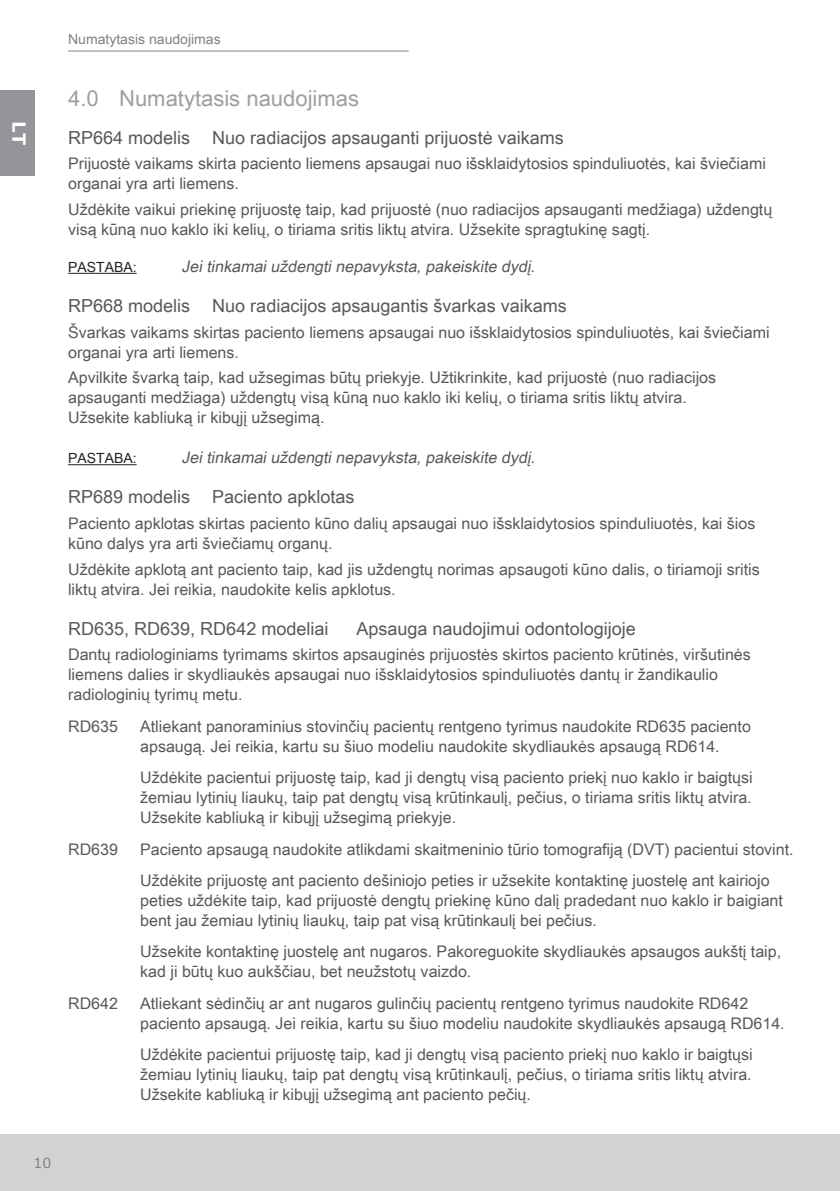
<style>
.page{position:relative;width:840px;height:1191px;background:#fff}
.page>*{position:absolute;margin:0;border:0;box-sizing:border-box;transform-origin:0 0}
.t1{font:22px "Arial Unicode MS";color:#9d9fa2}
.t2{font:18px "Arial Unicode MS";color:#57585a}
.t3{font:700 18px "Verdana";color:#fff}
.t4{font:16px/20px "Arial Unicode MS";color:#57585a}
.t5{font:italic 16px "Arial Unicode MS";color:#57585a}
.t6{font:14px "Arial Unicode MS";color:#808285}
.t7{font:14px "Arial Unicode MS";color:#231f20}
.t8{font:14px "Verdana";color:#808285}
</style>
<div class="page">
<div style="left:0;top:1134px;width:839px;height:57px;background:#d1d2d4"></div>
<div style="left:0;top:91px;width:34px;height:85px;background:#939598"></div>
<hr style="left:68px;top:51px;width:340px;height:1px;background:#808285">
<hr style="left:68px;top:273px;width:68px;height:1px;background:#231f20">
<hr style="left:68px;top:464px;width:68px;height:1px;background:#231f20">
<p class="t3" style="left:32px;top:121px;width:25px;rotate:90deg">LT</p>
<p class="t6" style="left:68px;top:29px;width:154px">Numatytasis naudojimas</p>
<h1 class="t1" style="left:68px;top:83px;width:292px">4.0 Numatytasis naudojimas</h1>
<p class="t2" style="left:68px;top:124px;width:497px">RP664 modelis Nuo radiacijos apsauganti prijuostė vaikams</p>
<p class="t4" style="left:68px;top:153px;width:699px">Prijuostė vaikams skirta paciento liemens apsaugai nuo išsklaidytosios spinduliuotės, kai šviečiami organai yra arti liemens.</p>
<p class="t4" style="left:68px;top:199px;width:705px">Uždėkite vaikui priekinę prijuostę taip, kad prijuostė (nuo radiacijos apsauganti medžiaga) uždengtų visą kūną nuo kaklo iki kelių, o tiriama sritis liktų atvira. Užsekite spragtukinę sagtį.</p>
<p class="t7" style="left:68px;top:257px;width:70px">PASTABA:</p>
<p class="t5" style="left:181px;top:255px;width:359px">Jeitinkamaiuždengtinepavyksta,pakeiskite dydį.</p>
<p class="t2" style="left:68px;top:292px;width:500px">RP668 modelis Nuo radiacijos apsaugantis švarkas vaikams</p>
<p class="t4" style="left:68px;top:321px;width:702px">Švarkas vaikams skirtas paciento liemens apsaugai nuo išsklaidytosios spinduliuotės, kai šviečiami organai yra arti liemens.</p>
<p class="t4" style="left:68px;top:367px;width:649px">Apvilkite švarką taip, kad užsegimas būtų priekyje. Užtikrinkite, kad prijuostė (nuo radiacijos apsauganti medžiaga) uždengtų visą kūną nuo kaklo iki kelių, o tiriama sritis liktų atvira.<br>Užsekite kabliuką ir kibųjį užsegimą.</p>
<p class="t7" style="left:68px;top:448px;width:70px">PASTABA:</p>
<p class="t5" style="left:181px;top:446px;width:359px">Jeitinkamaiuždengtinepavyksta,pakeiskite dydį.</p>
<p class="t2" style="left:68px;top:484px;width:288px">RP689 modelis Paciento apklotas</p>
<p class="t4" style="left:68px;top:513px;width:688px">Paciento apklotas skirtas paciento kūno dalių apsaugai nuo išsklaidytosios spinduliuotės, kai šios kūno dalys yra arti šviečiamų organų.</p>
<p class="t4" style="left:68px;top:558px;width:692px">Uždėkite apklotą ant paciento taip, kad jis uždengtų norimas apsaugoti kūno dalis, o tiriamoji sritis liktų atvira. Jei reikia, naudokite kelis apklotus.</p>
<p class="t2" style="left:68px;top:615px;width:262px">RD635, RD639, RD642 modeliai</p>
<p class="t2" style="left:356px;top:615px;width:281px">Apsauga naudojimui odontologijoje</p>
<p class="t4" style="left:68px;top:644px;width:683px">Dantų radiologiniams tyrimams skirtos apsauginės prijuostės skirtos paciento krūtinės, viršutinės liemens dalies ir skydliaukės apsaugai nuo išsklaidytosios spinduliuotės dantų ir žandikaulio radiologinių tyrimų metu.</p>
<p class="t4" style="left:68px;top:716px;width:51px">RD635</p>
<p class="t4" style="left:140px;top:716px;width:612px">Atliekant panoraminius stovinčių pacientų rentgeno tyrimus naudokite RD635 paciento apsaugą. Jei reikia, kartu su šiuo modeliu naudokite skydliaukės apsaugą RD614.</p>
<p class="t4" style="left:140px;top:767px;width:613px;text-align:justify">Uždėkite pacientui prijuostę taip, kad ji dengtų visą paciento priekį nuo kaklo ir baigtųsi žemiau lytinių liaukų, taip pat dengtų visą krūtinkaulį, pečius, o tiriama sritis liktų atvira.<br>Užsekite kabliuką ir kibųjį užsegimą priekyje.</p>
<p class="t4" style="left:68px;top:838px;width:51px">RD639</p>
<p class="t4" style="left:140px;top:833px;width:654px;line-height:31.4px">Paciento apsaugą naudokite atlikdami skaitmeninio tūrio tomografiją (DVT) pacientui stovint.<br>Uždėkite prijuostę ant paciento dešiniojo peties ir užsekite kontaktinę juostelę ant kairiojo</p>
<p class="t4" style="left:140px;top:890px;width:644px">peties uždėkite taip, kad prijuostė dengtų priekinę kūno dalį pradedant nuo kaklo ir baigiant bent jau žemiau lytinių liaukų, taip pat visą krūtinkaulį bei pečius.</p>
<p class="t4" style="left:140px;top:941px;width:642px">Užsekite kontaktinę juostelę ant nugaros. Pakoreguokite skydliaukės apsaugos aukštį taip, kad ji būtų kuo aukščiau, bet neužstotų vaizdo.</p>
<p class="t4" style="left:68px;top:992px;width:51px">RD642</p>
<p class="t4" style="left:140px;top:992px;width:645px">Atliekant sėdinčių ar ant nugaros gulinčių pacientų rentgeno tyrimus naudokite RD642 paciento apsaugą. Jei reikia, kartu su šiuo modeliu naudokite skydliaukės apsaugą RD614.</p>
<p class="t4" style="left:140px;top:1044px;width:613px;text-align:justify">Uždėkite pacientui prijuostę taip, kad ji dengtų visą paciento priekį nuo kaklo ir baigtųsi žemiau lytinių liaukų, taip pat dengtų visą krūtinkaulį, pečius, o tiriama sritis liktų atvira.<br>Užsekite kabliuką ir kibųjį užsegimą ant paciento pečių.</p>
<p class="t8" style="left:34px;top:1153px;width:19px">10</p>
</div>
